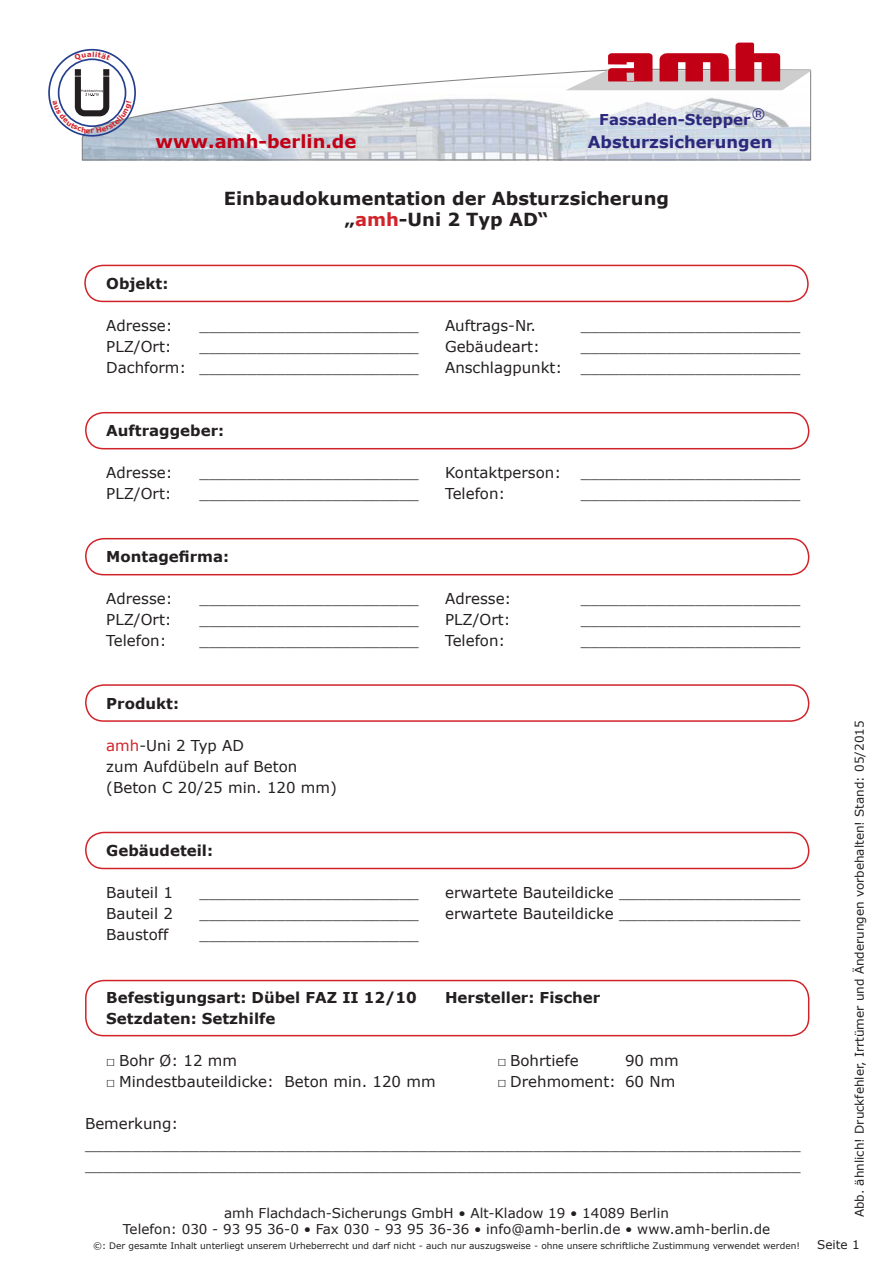
<style>
.page{position:relative;width:893px;height:1263px;background:#fff}
.page>*{position:absolute;margin:0;border:0;box-sizing:border-box;transform-origin:0 0}
.t1{font:700 18px "Verdana";color:#231f20}
.t2{font:700 18px "Verdana";color:#c20015}
.t3{font:700 16.5px "Verdana";color:#2d287c}
.t4{font:15px "Verdana";color:#231f20}
.t5{font:700 15px "Verdana";color:#231f20}
.t6{font:700 15px "Verdana";color:#2d287c}
.t7{font:13.5px "Verdana";color:#231f20}
.t8{font:12px "Verdana";color:#231f20}
.t9{font:9px "Verdana";color:#231f20}
.s1{color:#d1232a}
</style>
<div class="page">
<svg style="left:82px;top:72px;width:730px;height:89px"></svg>
<svg style="left:565px;top:43px;width:247px;height:47px"></svg>
<div style="left:48px;top:49px;width:88px;height:88px;border:2px solid #253f8e;border-radius:50%"></div>
<div style="left:84px;top:265px;width:725px;height:37px;border:2px solid #d1232a;border-radius:18px"></div>
<div style="left:85px;top:412px;width:724px;height:37px;border:2px solid #d1232a;border-radius:18px"></div>
<div style="left:85px;top:538px;width:724px;height:37px;border:2px solid #d1232a;border-radius:18px"></div>
<div style="left:85px;top:684px;width:724px;height:38px;border:2px solid #d1232a;border-radius:18px"></div>
<div style="left:85px;top:832px;width:724px;height:37px;border:2px solid #d1232a;border-radius:18px"></div>
<div style="left:85px;top:980px;width:724px;height:56px;border:2px solid #d1232a;border-radius:18px"></div>
<svg style="left:74px;top:51px;width:37px;height:11px"></svg>
<svg style="left:53px;top:69px;width:79px;height:64px"></svg>
<p class="t6" style="left:599px;top:109px;width:167px">Fassaden-Stepper<sup>®</sup></p>
<p class="t2" style="left:156px;top:129px;width:202px">www.amh-berlin.de</p>
<p class="t3" style="left:588px;top:130px;width:186px">Absturzsicherungen</p>
<p class="t5" style="left:106px;top:274px;width:64px">Objekt:</p>
<p class="t4" style="left:106px;top:316px;width:68px">Adresse:</p>
<p class="t4" style="left:106px;top:337px;width:67px">PLZ/Ort:</p>
<p class="t1" style="left:224px;top:187px;width:447px">Einbaudokumentation der Absturzsicherung</p>
<p class="t1" style="left:344px;top:208px;width:206px">„<span class="s1">amh</span>-Uni 2 Typ AD“</p>
<p class="t4" style="left:199px;top:316px;width:221px">_______________________</p>
<p class="t4" style="left:199px;top:337px;width:221px">_______________________</p>
<p class="t4" style="left:445px;top:316px;width:92px">Auftrags-Nr.</p>
<p class="t4" style="left:445px;top:337px;width:96px">Gebäudeart:</p>
<p class="t4" style="left:581px;top:316px;width:221px">_______________________</p>
<p class="t4" style="left:581px;top:337px;width:221px">_______________________</p>
<p class="t4" style="left:106px;top:358px;width:314px">Dachform: _______________________</p>
<p class="t4" style="left:445px;top:358px;width:357px">Anschlagpunkt: _______________________</p>
<p class="t5" style="left:106px;top:421px;width:119px">Auftraggeber:</p>
<p class="t4" style="left:106px;top:463px;width:68px">Adresse:</p>
<p class="t4" style="left:199px;top:463px;width:221px">_______________________</p>
<p class="t4" style="left:445px;top:463px;width:118px">Kontaktperson:</p>
<p class="t4" style="left:581px;top:463px;width:221px">_______________________</p>
<p class="t4" style="left:106px;top:484px;width:67px">PLZ/Ort:</p>
<p class="t4" style="left:199px;top:484px;width:221px">_______________________</p>
<p class="t4" style="left:445px;top:484px;width:62px">Telefon:</p>
<p class="t4" style="left:581px;top:484px;width:221px">_______________________</p>
<p class="t5" style="left:106px;top:547px;width:124px">Montagefirma:</p>
<p class="t4" style="left:106px;top:589px;width:68px">Adresse:</p>
<p class="t4" style="left:199px;top:589px;width:221px">_______________________</p>
<p class="t4" style="left:445px;top:589px;width:68px">Adresse:</p>
<p class="t4" style="left:581px;top:589px;width:221px">_______________________</p>
<p class="t4" style="left:106px;top:610px;width:67px">PLZ/Ort:</p>
<p class="t4" style="left:199px;top:610px;width:221px">_______________________</p>
<p class="t4" style="left:445px;top:610px;width:67px">PLZ/Ort:</p>
<p class="t4" style="left:581px;top:610px;width:221px">_______________________</p>
<p class="t4" style="left:106px;top:631px;width:62px">Telefon:</p>
<p class="t4" style="left:199px;top:631px;width:221px">_______________________</p>
<p class="t4" style="left:445px;top:631px;width:62px">Telefon:</p>
<p class="t4" style="left:581px;top:631px;width:221px">_______________________</p>
<p class="t5" style="left:106px;top:694px;width:74px">Produkt:</p>
<p class="t4" style="left:106px;top:736px;width:139px"><span class="s1">amh</span>-Uni 2 Typ AD</p>
<p class="t4" style="left:106px;top:757px;width:192px">zum Aufdübeln auf Beton</p>
<p class="t4" style="left:106px;top:778px;width:232px">(Beton C 20/25 min. 120 mm)</p>
<p class="t5" style="left:106px;top:841px;width:108px">Gebäudeteil:</p>
<p class="t4" style="left:106px;top:883px;width:68px">Bauteil 1</p>
<p class="t4" style="left:199px;top:883px;width:221px">_______________________</p>
<p class="t4" style="left:106px;top:904px;width:68px">Bauteil 2</p>
<p class="t4" style="left:106px;top:925px;width:64px">Baustoff</p>
<p class="t4" style="left:199px;top:904px;width:221px">_______________________</p>
<p class="t4" style="left:199px;top:925px;width:221px">_______________________</p>
<p class="t4" style="left:445px;top:883px;width:357px">erwartete Bauteildicke ___________________</p>
<p class="t4" style="left:445px;top:904px;width:357px">erwartete Bauteildicke ___________________</p>
<p class="t5" style="left:106px;top:988px;width:312px">Befestigungsart: Dübel FAZ II 12/10</p>
<p class="t5" style="left:445px;top:988px;width:157px">Hersteller: Fischer</p>
<p class="t5" style="left:106px;top:1009px;width:171px">Setzdaten: Setzhilfe</p>
<p class="t4" style="left:106px;top:1051px;width:132px">□ Bohr Ø: 12 mm</p>
<p class="t4" style="left:497px;top:1051px;width:83px">□ Bohrtiefe</p>
<p class="t4" style="left:625px;top:1051px;width:55px">90 mm</p>
<p class="t4" style="left:106px;top:1072px;width:331px">□ Mindestbauteildicke: Beton min. 120 mm</p>
<p class="t4" style="left:497px;top:1072px;width:179px">□ Drehmoment: 60 Nm</p>
<p class="t4" style="left:85px;top:1114px;width:95px">Bemerkung:</p>
<p class="t4" style="left:85px;top:1135px;width:717px">___________________________________________________________________________</p>
<p class="t4" style="left:85px;top:1156px;width:717px">___________________________________________________________________________</p>
<p class="t7" style="left:224px;top:1204px;width:446px">amh Flachdach-Sicherungs GmbH • Alt-Kladow 19 • 14089 Berlin</p>
<p class="t7" style="left:123px;top:1221px;width:649px">Telefon: 030 - 93 95 36-0 • Fax 030 - 93 95 36-36 • info@amh-berlin.de • www.amh-berlin.de</p>
<p class="t9" style="left:93px;top:1239px;width:708px">©: Der gesamte Inhalt unterliegt unserem Urheberrecht und darf nicht - auch nur auszugsweise - ohne unsere schriftliche Zustimmung verwendet werden!</p>
<p class="t8" style="left:852px;top:1217px;width:498px;rotate:-90deg">Abb. ähnlich! Druckfehler, Irrtümer und Änderungen vorbehalten! Stand: 05/2015</p>
<p class="t8" style="left:817px;top:1237px;width:44px">Seite 1</p>
</div>
